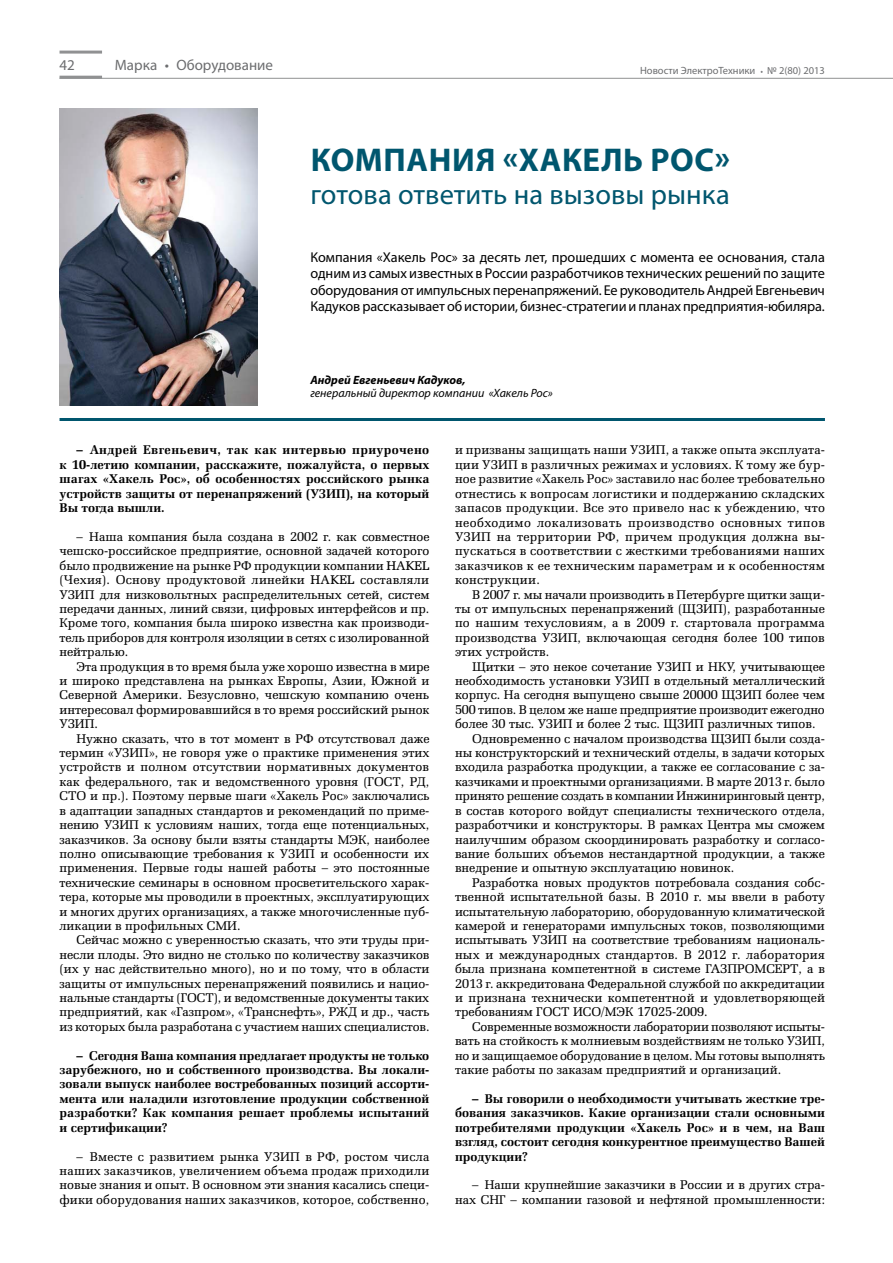
<style>
.page{position:relative;width:893px;height:1263px;background:#fff}
.page>*{position:absolute;margin:0;border:0;box-sizing:border-box;transform-origin:0 0}
.t1{font:700 33px "Myriad Pro";letter-spacing:.02em;color:#00566e}
.t2{font:28.5px "Myriad Pro";letter-spacing:.005em;color:#00566e}
.t3{font:15px "Myriad Pro";color:#6c6d6f}
.t4{font:14.25px/16.5px "Myriad Pro";letter-spacing:-.01em;color:#000;text-align:justify}
.t5{font:12.75px/14.4px "Zapf Elliptical 711 CBT v 1";color:#000;text-align:justify}
.t6{font:12.75px/14.4px "Zapf Elliptical 711 CBT Bold v 1";color:#000;text-align:justify}
.t7{font:12.75px "Zapf Elliptical 711 CBT v 1";letter-spacing:.02em;color:#000}
.t8{font:italic 12px "Myriad Pro";color:#000}
.t9{font:italic 700 12px "Myriad Pro";color:#000}
.t10{font:10.5px "Myriad Pro";color:#6c6d6f}
</style>
<div class="page">
<hr style="left:60px;top:51px;width:42px;height:3px;background:#909192">
<hr style="left:60px;top:76px;width:42px;height:3px;background:#909192">
<hr style="left:60px;top:78px;width:833px;height:1px;background:#909192">
<hr style="left:60px;top:418px;width:765px;height:3px;background:#00566e">
<img style="left:60px;top:109px;width:197px;height:296px">
<p class="t3" style="left:60px;top:56px;width:17px">42</p>
<p class="t3" style="left:115px;top:56px;width:160px">Марка • Оборудование</p>
<p class="t10" style="left:640px;top:64px;width:186px">Новости ЭлектроТехники № 2(80) 2013</p>
<h1 class="t1" style="left:311px;top:139px;width:421px">Компания «Хакель Рос»</h1>
<h2 class="t2" style="left:310px;top:177px;width:421px">готова ответить на вызовы рынка</h2>
<p class="t4" style="left:310px;top:248px;width:516px">Компания «Хакель Рос» за десять лет, прошедших с момента ее основания, стала одним из самых известных в России разработчиков технических решений по защите оборудования от импульсных перенапряжений. ЕеруководительАндрей Евгеньевич Кадуковрассказывает об истории, бизнес-стратегии и планах предприятия-юбиляра.</p>
<p class="t9" style="left:310px;top:372px;width:157px">Андрей Евгеньевич Кадуков,</p>
<p class="t8" style="left:310px;top:385px;width:244px">генеральный директор компании «Хакель Рос»</p>
<p class="t6" style="left:60px;top:443px;width:371px;text-indent:17px">– Андрей Евгеньевич, так как интервью приурочено к 10-летию компании, расскажите, пожалуйста, о первых шагах «Хакель Рос», об особенностях российского рынка устройств защиты от перенапряжений (УЗИП), на который Вы тогда вышли.</p>
<p class="t5" style="left:60px;top:529px;width:371px;text-indent:17px">– Наша компания была создана в 2002 г. как совместное чешско-российское предприятие, основной задачей которого было продвижение на рынке РФ продукции компании HAKEL (Чехия). Основу продуктовой линейки HAKEL составляли УЗИП для низковольтных распределительных сетей, систем передачи данных, линий связи, цифровых интерфейсов и пр.<br>Кроме того, компания была широко известна как производи&shy;тель приборов для контроля изоляции в сетях с изолированной нейтралью.</p>
<p class="t5" style="left:60px;top:659px;width:372px;text-indent:17px">Эта продукция в то время была уже хорошо известна в мире и широко представлена на рынках Европы, Азии, Южной и Северной Америки. Безусловно, чешскую компанию очень интересовал формировавшийся в то время российский рынок УЗИП.</p>
<p class="t5" style="left:60px;top:731px;width:371px;text-indent:17px">Нужно сказать, что в тот момент в РФ отсутствовал даже термин «УЗИП», не говоря уже о практике применения этих устройств и полном отсутствии нормативных документов как федерального, так и ведомственного уровня (ГОСТ, РД, СТО и пр.). Поэтому первые шаги «Хакель Рос» заключались в адаптации западных стандартов и рекомендаций по приме&shy;нению УЗИП к условиям наших, тогда еще потенциальных, заказчиков. За основу были взяты стандарты МЭК, наиболее полно описывающие требования к УЗИП и особенности их применения. Первые годы нашей работы – это постоянные технические семинары в основном просветительского харак&shy;тера, которые мы проводили в проектных, эксплуатирующих и многих других организациях, а также многочисленные пуб&shy;ликации в профильных СМИ.</p>
<p class="t5" style="left:60px;top:933px;width:371px;text-indent:17px">Сейчас можно с уверенностью сказать, что эти труды при&shy;несли плоды. Это видно не столько по количеству заказчиков (их у нас действительно много), но и по тому, что в области защиты от импульсных перенапряжений появились и нацио&shy;нальные стандарты (ГОСТ), и ведомственные документы таких предприятий, как «Газпром», «Транснефть», РЖД и др., часть из которых была разработана с участием наших специалистов.</p>
<p class="t6" style="left:60px;top:1048px;width:371px;text-indent:17px">– Сегодня Ваша компания предлагает продукты не только зарубежного, но и собственного производства. Вы локали&shy;зовали выпуск наиболее востребованных позиций ассорти&shy;мента или наладили изготовление продукции собственной разработки? Как компания решает проблемы испытаний и сертификации?</p>
<p class="t5" style="left:60px;top:1149px;width:371px;text-indent:17px">– Вместе с развитием рынка УЗИП в РФ, ростом числа наших заказчиков, увеличением объема продаж приходили новые знания и опыт. В основном эти знания касались специ&shy;фики оборудования наших заказчиков, которое, собственно,</p>
<p class="t5" style="left:455px;top:443px;width:371px">и призваны защищать наши УЗИП, а также опыта эксплуата&shy;ции УЗИП в различных режимах и условиях. К тому же бур&shy;ное развитие «Хакель Рос» заставило нас более требовательно отнестись к вопросам логистики и поддержанию складских запасов продукции. Все это привело нас к убеждению, что необходимо локализовать производство основных типов УЗИП на территории РФ, причем продукция должна вы&shy;пускаться в соответствии с жесткими требованиями наших заказчиков к ее техническим параметрам и к особенностям конструкции.</p>
<p class="t5" style="left:455px;top:587px;width:371px;text-indent:17px">В 2007 г. мы начали производить в Петербурге щитки защи&shy;ты от импульсных перенапряжений (ЩЗИП), разработанные по нашим техусловиям, а в 2009 г. стартовала программа производства УЗИП, включающая сегодня более 100 типов этих устройств.</p>
<p class="t5" style="left:472px;top:659px;width:354px">Щитки – это некое сочетание УЗИП и НКУ, учитывающее</p>
<p class="t5" style="left:455px;top:673px;width:371px">необходимость установки УЗИП в отдельный металлический</p>
<p class="t5" style="left:455px;top:688px;width:371px">корпус. На сегодня выпущено свыше 20000 ЩЗИП более чем</p>
<p class="t5" style="left:455px;top:702px;width:371px">500 типов. В целом же наше предприятие производит ежегодно</p>
<p class="t5" style="left:455px;top:717px;width:362px">более 30 тыс. УЗИП и более 2 тыс. ЩЗИП различных типов.</p>
<p class="t5" style="left:472px;top:731px;width:354px">Одновременно с началом производства ЩЗИП были созда-</p>
<p class="t5" style="left:455px;top:745px;width:371px">ны конструкторский и технический отделы, в задачи которых</p>
<p class="t5" style="left:455px;top:760px;width:371px">входила разработка продукции, а также ее согласование с за-</p>
<p class="t5" style="left:455px;top:774px;width:371px">казчиками и проектными организациями. В марте 2013 г. было</p>
<p class="t5" style="left:455px;top:789px;width:371px">принято решение создать в компании Инжиниринговый центр,</p>
<p class="t5" style="left:455px;top:803px;width:371px">в состав которого войдут специалисты технического отдела,</p>
<p class="t5" style="left:455px;top:817px;width:371px">разработчики и конструкторы. В рамках Центра мы сможем</p>
<p class="t5" style="left:455px;top:832px;width:371px">наилучшим образом скоординировать разработку и согласо-</p>
<p class="t5" style="left:455px;top:846px;width:371px">вание больших объемов нестандартной продукции, а также</p>
<p class="t5" style="left:455px;top:861px;width:281px">внедрение и опытную эксплуатацию новинок.</p>
<p class="t5" style="left:472px;top:875px;width:354px">Разработка новых продуктов потребовала создания собс-</p>
<p class="t5" style="left:455px;top:889px;width:372px">твенной испытательной базы. В 2010 г. мы ввели в работу</p>
<p class="t5" style="left:455px;top:904px;width:371px">испытательную лабораторию, оборудованную климатической</p>
<p class="t5" style="left:455px;top:918px;width:371px">камерой и генераторами импульсных токов, позволяющими</p>
<p class="t5" style="left:455px;top:933px;width:371px">испытывать УЗИП на соответствие требованиям националь-</p>
<p class="t7" style="left:455px;top:947px;width:371px">ных и международных стандартов. В 2012 г. лаборатория</p>
<p class="t5" style="left:455px;top:961px;width:371px">была признана компетентной в системе ГАЗПРОМСЕРТ, а в</p>
<p class="t5" style="left:455px;top:976px;width:371px">2013 г. аккредитована Федеральной службой по аккредитации</p>
<p class="t5" style="left:455px;top:990px;width:372px">и признана технически компетентной и удовлетворяющей</p>
<p class="t5" style="left:455px;top:1005px;width:254px">требованиям ГОСТ ИСО/МЭК 17025-2009.</p>
<p class="t5" style="left:472px;top:1019px;width:354px">Современные возможности лаборатории позволяют испыты-</p>
<p class="t5" style="left:455px;top:1034px;width:372px">вать на стойкость к молниевым воздействиям не только УЗИП,</p>
<p class="t5" style="left:455px;top:1048px;width:371px">но и защищаемое оборудование в целом. Мы готовы выполнять</p>
<p class="t5" style="left:455px;top:1062px;width:328px">такие работы по заказам предприятий и организаций.</p>
<p class="t6" style="left:455px;top:1091px;width:372px;text-indent:17px">– Вы говорили о необходимости учитывать жесткие тре&shy;бования заказчиков. Какие организации стали основными потребителями продукции «Хакель Рос» и в чем, на Ваш взгляд, состоит сегодня конкурентное преимущество Вашей продукции?</p>
<p class="t5" style="left:455px;top:1178px;width:371px;text-align:right">– Наши крупнейшие заказчики в России и в других стра&shy;нах СНГ – компании газовой и нефтяной промышленности:</p>
</div>
